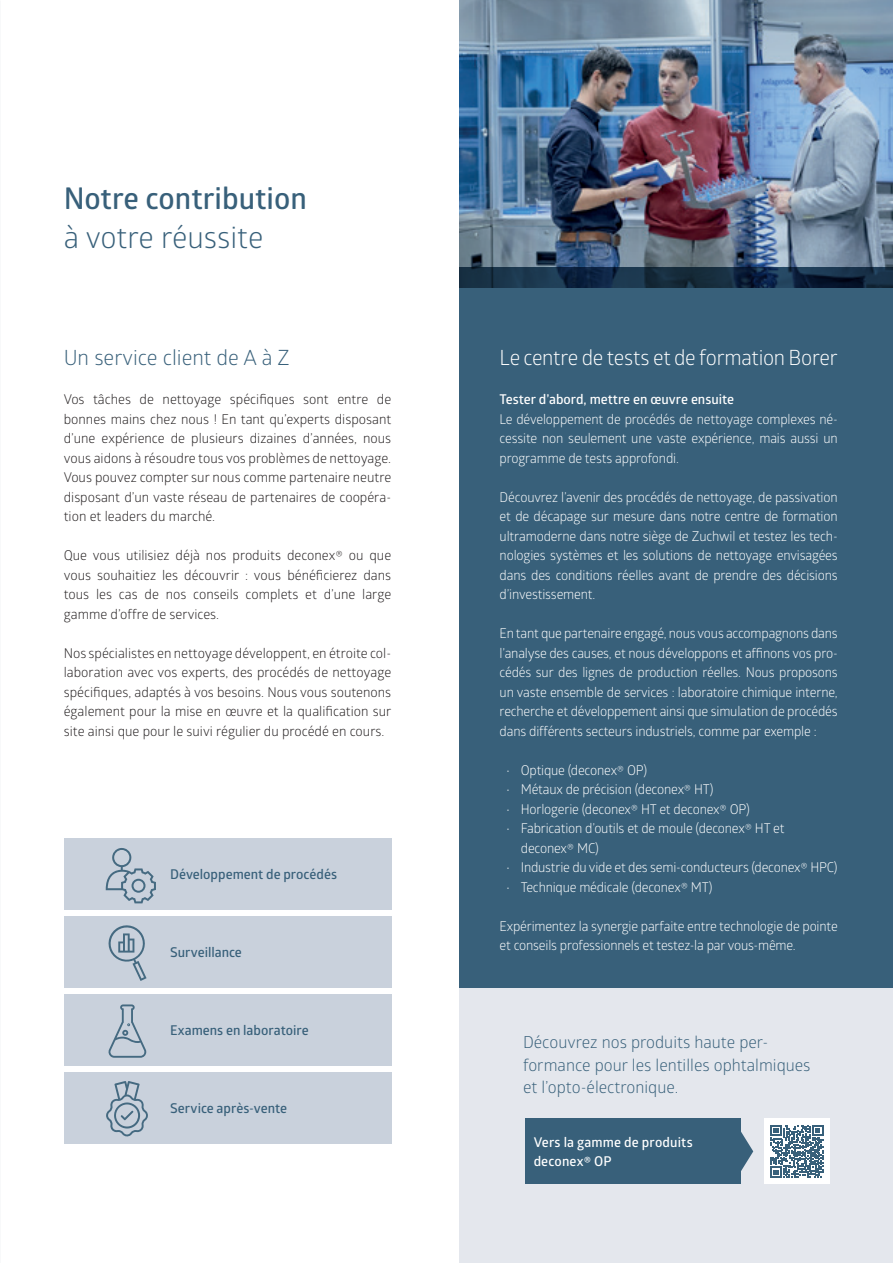
<style>
.page{position:relative;width:893px;height:1263px;background:#fff}
.page>*{position:absolute;margin:0;border:0;box-sizing:border-box;transform-origin:0 0}
.t1{font:600 30px "Glober";color:#38607a}
.t2{font:30px "Glober";color:#38607a}
.t3{font:21px "Glober";letter-spacing:-.015em;color:#fff}
.t4{font:21px "Glober";color:#38607a}
.t5{font:16.5px/22.5px "Glober";color:#38607a}
.t6{font:13.5px/19.5px "Glober";letter-spacing:-.015em;color:#fff;text-align:justify}
.t7{font:13.5px/19.5px "Glober";color:#231f20;text-align:justify}
.t8{font:600 13.5px "Glober";color:#38607a}
.t9{font:600 13.5px/19.5px "Glober";color:#fff}
</style>
<div class="page">
<img style="left:459px;top:0;width:434px;height:268px">
<div style="left:459px;top:268px;width:434px;height:995px;background:#38607a"></div>
<div style="left:459px;top:988px;width:434px;height:275px;background:#e4e7ed"></div>
<div style="left:64px;top:838px;width:327px;height:72px;background:#c9d1dc"></div>
<div style="left:64px;top:916px;width:327px;height:72px;background:#c9d1dc"></div>
<div style="left:64px;top:994px;width:327px;height:72px;background:#c9d1dc"></div>
<div style="left:64px;top:1072px;width:327px;height:72px;background:#c9d1dc"></div>
<svg style="left:106px;top:848px;width:50px;height:55px"></svg>
<svg style="left:108px;top:925px;width:39px;height:56px"></svg>
<svg style="left:108px;top:1004px;width:38px;height:54px"></svg>
<svg style="left:106px;top:1081px;width:42px;height:55px"></svg>
<div style="left:525px;top:1118px;width:216px;height:66px;background:#38607a"></div>
<svg style="left:741px;top:1132px;width:12px;height:39px"></svg>
<div style="left:764px;top:1118px;width:66px;height:66px;background:#fff"></div>
<svg style="left:770px;top:1125px;width:53px;height:53px"></svg>
<h1 class="t1" style="left:64px;top:178px;width:245px">Notre contribution</h1>
<h1 class="t2" style="left:64px;top:217px;width:201px">à votre réussite</h1>
<h2 class="t4" style="left:64px;top:343px;width:227px">Un service client de A à Z</h2>
<p class="t7" style="left:64px;top:389px;width:329px">Vos tâches de nettoyage spécifiques sont entre de bonnes mains chez nous ! En tant qu’experts disposant d’une expérience de plusieurs dizaines d’années, nous vous aidons à résoudre tous vos problèmes de nettoyage.<br>Vous pouvez compter sur nous comme partenaire neutre disposant d’un vaste réseau de partenaires de coopéra&shy;tion et leaders du marché.</p>
<p class="t7" style="left:64px;top:545px;width:329px">Que vous utilisiez déjà nos produits deconex® ou que vous souhaitiez les découvrir : vous bénéficierez dans tous les cas de nos conseils complets et d’une large gamme d’offre de services.</p>
<p class="t7" style="left:64px;top:642px;width:329px">Nos spécialistes en nettoyage développent, en étroite col&shy;laboration avec vos experts, des procédés de nettoyage spécifiques, adaptés à vos besoins. Nous vous soutenons également pour la mise en œuvre et la qualification sur site ainsi que pour le suivi régulier du procédé en cours.</p>
<p class="t8" style="left:170px;top:864px;width:168px">Développement de procédés</p>
<p class="t8" style="left:170px;top:942px;width:73px">Surveillance</p>
<p class="t8" style="left:170px;top:1020px;width:140px">Examens en laboratoire</p>
<p class="t8" style="left:170px;top:1098px;width:119px">Service après-vente</p>
<h2 class="t3" style="left:500px;top:343px;width:340px">Le centre de tests et de formation Borer</h2>
<p class="t9" style="left:500px;top:389px;width:236px">Tester d’abord, mettre en œuvre ensuite</p>
<p class="t6" style="left:500px;top:408px;width:340px">Le développement de procédés de nettoyage complexes né&shy;cessite non seulement une vaste expérience, mais aussi un programme de tests approfondi.</p>
<p class="t6" style="left:500px;top:486px;width:340px">Découvrez l’avenir des procédés de nettoyage, de passivation et de décapage sur mesure dans notre centre de formation ultramoderne dans notre siège de Zuchwil et testez les tech&shy;nologies systèmes et les solutions de nettoyage envisagées dans des conditions réelles avant de prendre des décisions d’investissement.</p>
<p class="t6" style="left:500px;top:623px;width:340px">En tant que partenaire engagé, nous vous accompagnons dans l’analyse des causes, et nous développons et affinons vos pro&shy;cédés sur des lignes de production réelles. Nous proposons un vaste ensemble de services : laboratoire chimique interne, recherche et développement ainsi que simulation de procédés dans différents secteurs industriels, comme par exemple :</p>
<p class="t6" style="left:506px;top:759px;width:143px">• Optique (deconex® OP)</p>
<p class="t6" style="left:506px;top:779px;width:209px">• Métaux de précision (deconex® HT)</p>
<p class="t6" style="left:506px;top:798px;width:245px">• Horlogerie (deconex® HT et deconex® OP)</p>
<p class="t6" style="left:521px;top:818px;width:265px;text-indent:-15px">• Fabrication d’outils et de moule (deconex® HT et deconex® MC)</p>
<p class="t6" style="left:506px;top:857px;width:333px">• Industrie du vide et des semi-conducteurs (deconex® HPC)</p>
<p class="t6" style="left:506px;top:876px;width:208px">• Technique médicale (deconex® MT)</p>
<p class="t6" style="left:500px;top:915px;width:340px">Expérimentez la synergie parfaite entre technologie de pointe et conseils professionnels et testez-la par vous-même.</p>
<p class="t5" style="left:523px;top:1030px;width:289px">Découvrez nos produits haute per&shy;formance pour les lentilles ophtalmiques et l’opto-électronique.</p>
<p class="t9" style="left:534px;top:1131px;width:161px">Vers la gamme de produits deconex® OP</p>
</div>
